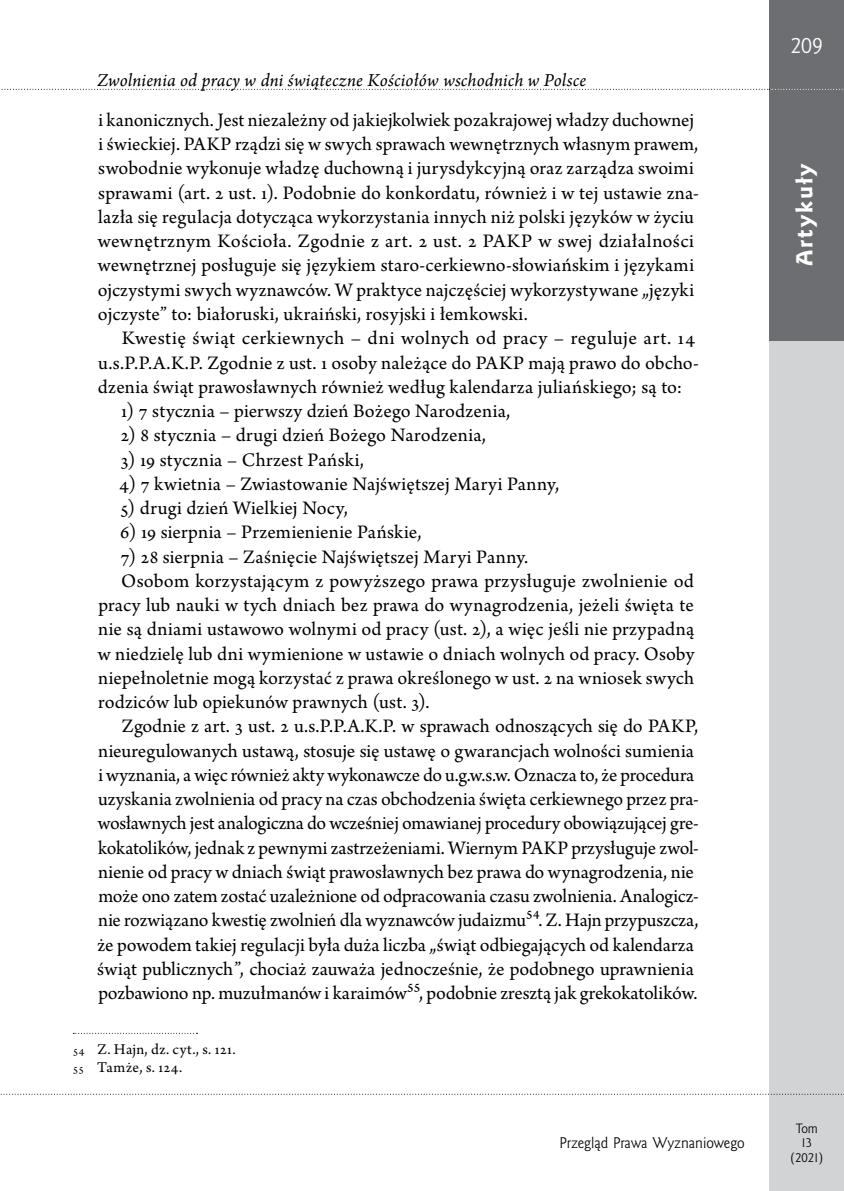
<style>
.page{position:relative;width:844px;height:1191px;background:#fff}
.page>*{position:absolute;margin:0;border:0;box-sizing:border-box;transform-origin:0 0}
.t1{font:21px "Goldy EFN Heavy";letter-spacing:.1em;color:#fff}
.t2{font:21px "Goldy EFN";color:#fff}
.t3{font:20.12px/24.3px "Arno Pro";letter-spacing:.005em;color:#000}
.t4{font:italic 19.25px "Arno Pro";letter-spacing:.01em;color:#000}
.t5{font:15.75px/18px "Arno Pro";letter-spacing:.03em;color:#000}
.t6{font:14px "Goldy EFN";color:#000}
.t7{font:12.25px/14.7px "Goldy EFN";color:#000;text-align:center}
.s1{font-size:12.25px}
</style>
<div class="page">
<div style="left:769px;top:0;width:74px;height:1191px;background:#d1d3d4"></div>
<div style="left:769px;top:0;width:74px;height:89px;background:#6d6e71"></div>
<svg style="left:1px;top:1093px;width:843px;height:1px"></svg>
<div style="left:769px;top:89px;width:74px;height:251px;background:#6d6e71"></div>
<svg style="left:73px;top:1033px;width:124px;height:1px"></svg>
<svg style="left:1px;top:89px;width:843px;height:1px"></svg>
<p class="t4" style="left:97px;top:70px;width:490px">Zwolnienia od pracy w dni świąteczne Kościołów wschodnich w Polsce</p>
<p class="t3" style="left:98px;top:109px;width:602px">i kanonicznych. Jest niezależny od jakiejkolwiek pozakrajowej władzy duchownej i świeckiej. PAKP rządzi się w swych sprawach wewnętrznych własnym prawem, swobodnie wykonuje władzę duchowną i jurysdykcyjną oraz zarządza swoimi sprawami (art. 2 ust. 1). Podobnie do konkordatu, również i w tej ustawie zna&shy;lazła się regulacja dotycząca wykorzystania innych niż polski języków w życiu wewnętrznym Kościoła. Zgodnie z art. 2 ust. 2 PAKP w swej działalności wewnętrznej posługuje się językiem staro-cerkiewno-słowiańskim i językami ojczystymi swych wyznawców. W praktyce najczęściej wykorzystywane „języki ojczyste” to: białoruski, ukraiński, rosyjski i łemkowski.</p>
<p class="t3" style="left:98px;top:327px;width:602px;text-indent:24px">Kwestię świąt cerkiewnych – dni wolnych od pracy – reguluje art. 14 u.s.P.P.A.K.P. Zgodnie z ust. 1 osoby należące do PAKP mają prawo do obcho&shy;dzenia świąt prawosławnych również według kalendarza juliańskiego; są to:</p>
<p class="t3" style="left:121px;top:400px;width:390px">1) 7 stycznia – pierwszy dzień Bożego Narodzenia,</p>
<p class="t3" style="left:121px;top:424px;width:366px">2) 8 stycznia – drugi dzień Bożego Narodzenia,</p>
<p class="t3" style="left:121px;top:448px;width:244px">3) 19 stycznia – Chrzest Pański,</p>
<p class="t3" style="left:119px;top:472px;width:441px">4) 7 kwietnia – Zwiastowanie Najświętszej Maryi Panny,</p>
<p class="t3" style="left:121px;top:497px;width:228px">5) drugi dzień Wielkiej Nocy,</p>
<p class="t3" style="left:120px;top:521px;width:303px">6) 19 sierpnia – Przemienienie Pańskie,</p>
<p class="t3" style="left:121px;top:545px;width:409px">7) 28 sierpnia – Zaśnięcie Najświętszej Maryi Panny.</p>
<p class="t3" style="left:121px;top:569px;width:574px">Osobom korzystającym z powyższego prawa przysługuje zwolnienie od</p>
<p class="t3" style="left:98px;top:594px;width:596px">pracy lub nauki w tych dniach bez prawa do wynagrodzenia, jeżeli święta te</p>
<p class="t3" style="left:98px;top:618px;width:597px">nie są dniami ustawowo wolnymi od pracy (ust. 2), a więc jeśli nie przypadną</p>
<p class="t3" style="left:98px;top:642px;width:598px">w niedzielę lub dni wymienione w ustawie o dniach wolnych od pracy. Osoby</p>
<p class="t3" style="left:98px;top:666px;width:597px">niepełnoletnie mogą korzystać z prawa określonego w ust. 2 na wniosek swych</p>
<p class="t3" style="left:98px;top:691px;width:333px">rodziców lub opiekunów prawnych (ust. 3).</p>
<p class="t3" style="left:122px;top:715px;width:577px">Zgodnie z art. 3 ust. 2 u.s.P.P.A.K.P. w sprawach odnoszących się do PAKP,</p>
<p class="t3" style="left:98px;top:739px;width:597px">nieuregulowanych ustawą, stosuje się ustawę o gwarancjach wolności sumienia</p>
<p class="t3" style="left:98px;top:763px;width:597px">i wyznania, a więc również akty wykonawcze do u.g.w.s.w. Oznacza to, że procedura</p>
<p class="t3" style="left:98px;top:788px;width:602px">uzyskania zwolnienia od pracy na czas obchodzenia święta cerkiewnego przez pra-</p>
<p class="t3" style="left:98px;top:812px;width:602px">wosławnych jest analogiczna do wcześniej omawianej procedury obowiązującej gre-</p>
<p class="t3" style="left:98px;top:836px;width:602px">kokatolików, jednak z pewnymi zastrzeżeniami. Wiernym PAKP przysługuje zwol-</p>
<p class="t3" style="left:98px;top:860px;width:597px">nienie od pracy w dniach świąt prawosławnych bez prawa do wynagrodzenia, nie</p>
<p class="t3" style="left:98px;top:885px;width:602px">może ono zatem zostać uzależnione od odpracowania czasu zwolnienia. Analogicz-</p>
<p class="t3" style="left:98px;top:909px;width:601px">nie rozwiązano kwestię zwolnień dla wyznawców judaizmu54. Z. Hajn przypuszcza,</p>
<p class="t3" style="left:97px;top:933px;width:598px">że powodem takiej regulacji była duża liczba „świąt odbiegających od kalendarza</p>
<p class="t3" style="left:97px;top:957px;width:598px">świąt publicznych”, chociaż zauważa jednocześnie, że podobnego uprawnienia</p>
<p class="t3" style="left:98px;top:982px;width:600px">pozbawiono np. muzułmanów i karaimów55, podobnie zresztą jak grekokatolików.</p>
<p class="t5" style="left:73px;top:1041px;width:164px"><span class="s1">54</span> Z. Hajn, dz. cyt., s. 121.<br><span class="s1">55</span> Tamże, s. 124.</p>
<p class="t6" style="left:559px;top:1134px;width:186px">Przegląd Prawa Wyznaniowego</p>
<p class="t2" style="left:790px;top:33px;width:34px">209</p>
<p class="t1" style="left:791px;top:266px;width:105px;rotate:-90deg">Artykuły</p>
<p class="t7" style="left:790px;top:1121px;width:34px">Tom<br>13 (2021)</p>
</div>
